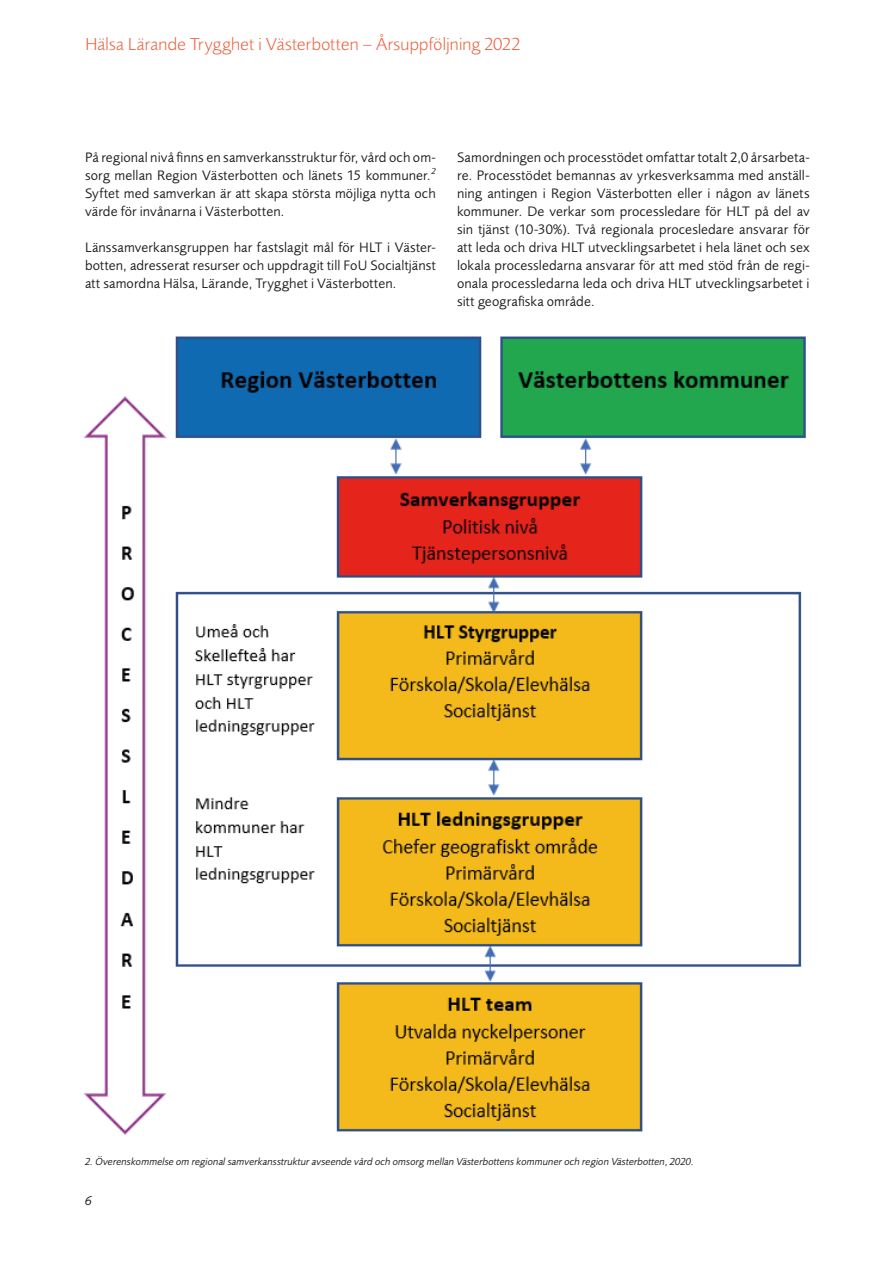
<style>
.page{position:relative;width:893px;height:1263px;background:#fff}
.page>*{position:absolute;margin:0;border:0;box-sizing:border-box;transform-origin:0 0}
.t1{font:300 18px "Foundry Sans";letter-spacing:-.005em;color:#eb5a36}
.Brödtext{font:14.25px/18px "Foundry Sans";letter-spacing:.01em;color:#1d1d1b;text-align:justify}
.t2{font:italic 13.5px "Foundry Sans";color:#1d1d1b}
.t3{font:italic 10.5px "Foundry Sans";color:#1d1d1b}
</style>
<div class="page">
<img style="left:83px;top:336px;width:723px;height:799px">
<p class="t1" style="left:85px;top:34px;width:437px">Hälsa Lärande Trygghet i Västerbotten – Årsuppföljning 2022</p>
<p class="Brödtext" style="left:85px;top:149px;width:352px">På regional nivå finns en samverkansstruktur för, vård och om&shy;sorg mellan Region Västerbotten och länets 15 kommuner.<sup>2<br></sup>Syftet med samverkan är att skapa största möjliga nytta och värde för invånarna i Västerbotten.</p>
<p class="Brödtext" style="left:85px;top:239px;width:352px">Länssamverkansgruppen har fastslagit mål för HLT i Väster&shy;botten, adresserat resurser och uppdragit till FoU Socialtjänst att samordna Hälsa, Lärande, Trygghet i Västerbotten.</p>
<p class="Brödtext" style="left:457px;top:149px;width:354px">Samordningen och processtödet omfattar totalt 2,0 årsarbeta&shy;re. Processtödet bemannas av yrkesverksamma med anställ&shy;ning antingen i Region Västerbotten eller i någon av länets kommuner. De verkar som processledare för HLT på del av sin tjänst (10-30%). Två regionala procesledare ansvarar för att leda och driva HLT utvecklingsarbetet i hela länet och sex lokala processledarna ansvarar för att med stöd från de regi&shy;onala processledarna leda och driva HLT utvecklingsarbetet i sitt geografiska område.</p>
<p class="t3" style="left:85px;top:1155px;width:610px">2. Överenskommelse om regional samverkansstruktur avseende vård och omsorg mellan Västerbottens kommuner och region Västerbotten, 2020.</p>
<p class="t2" style="left:85px;top:1193px;width:8px">6</p>
</div>
